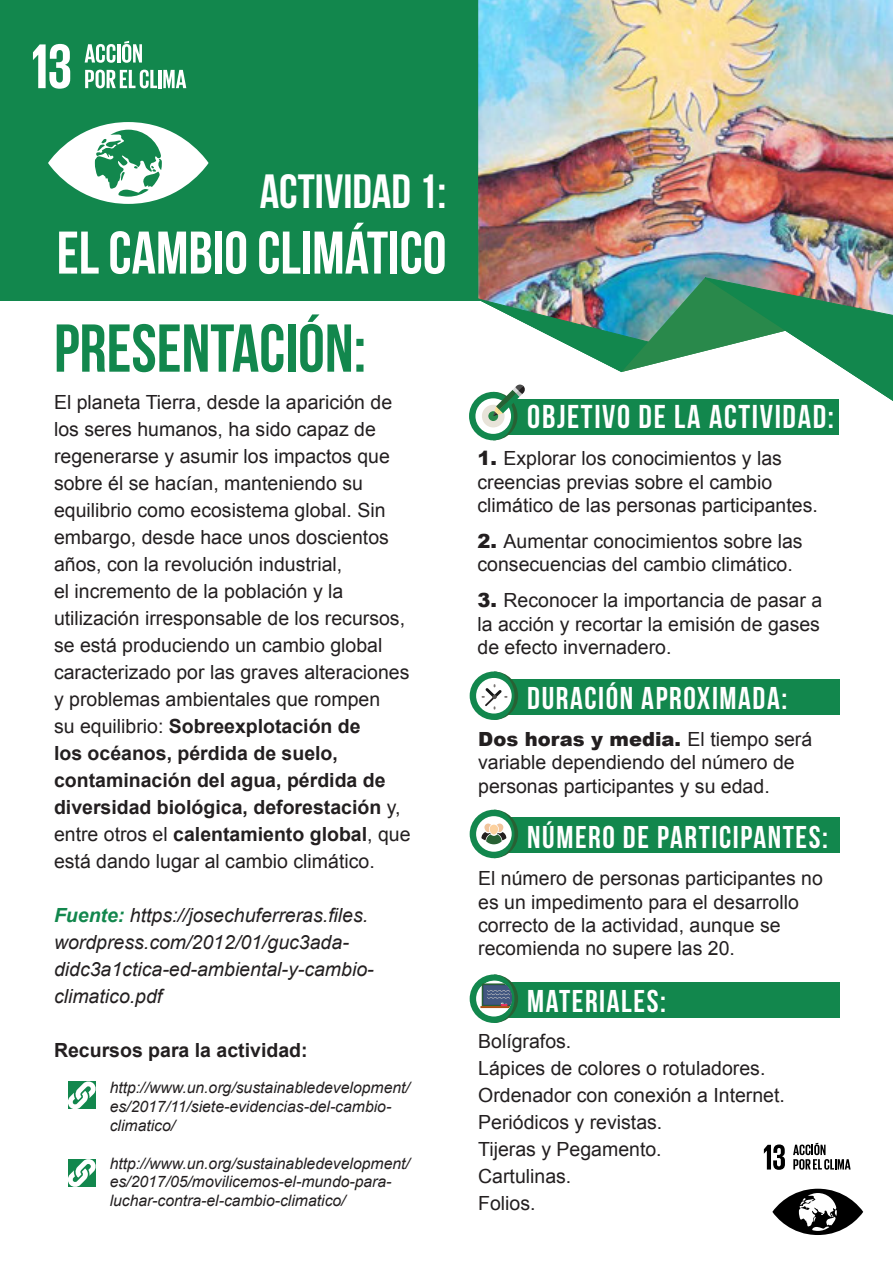
<style>
.page{position:relative;width:893px;height:1263px;background:#fff}
.page>*{position:absolute;margin:0;border:0;box-sizing:border-box;transform-origin:0 0}
.t1{font:67.5px "Bebas Neue";color:#12874d}
.t2{font:60px "Bebas Neue";color:#fff}
.t3{font:48px "Bebas Neue";color:#fff}
.t4{font:33px "Bebas Neue";letter-spacing:.05em;color:#fff}
.t5{font:31.5px "Bebas Neue";letter-spacing:.05em;color:#fff}
.t6{font:19.5px/27px "Arial";color:#231f20}
.t7{font:italic 19.5px/27px "Arial";color:#231f20}
.t8{font:700 19.5px "Arial";color:#231f20}
.t9{font:italic 15.75px/18.9px "Arial";color:#231f20}
.s1{font-weight:700}
.s2{font-weight:700;color:#12874d}
.s3{font-weight:900}
</style>
<div class="page">
<div style="left:0;top:0;width:893px;height:300px;background:#12874d"></div>
<img style="left:478px;top:0;width:415px;height:276px">
<svg style="left:68px;top:1081px;width:28px;height:28px"></svg>
<svg style="left:68px;top:1159px;width:28px;height:28px"></svg>
<svg style="left:33px;top:44px;width:37px;height:45px"></svg>
<svg style="left:48px;top:122px;width:161px;height:82px"></svg>
<svg style="left:85px;top:44px;width:30px;height:19px"></svg>
<hr style="left:117px;top:44px;width:3px;height:19px;background:#fff">
<svg style="left:122px;top:41px;width:20px;height:22px"></svg>
<svg style="left:85px;top:70px;width:72px;height:18px"></svg>
<hr style="left:158px;top:70px;width:4px;height:18px;background:#fff">
<svg style="left:163px;top:70px;width:23px;height:18px"></svg>
<svg style="left:764px;top:1144px;width:21px;height:26px"></svg>
<svg style="left:772px;top:1189px;width:91px;height:46px"></svg>
<svg style="left:793px;top:1143px;width:58px;height:27px"></svg>
<img style="left:469px;top:276px;width:424px;height:164px">
<div style="left:479px;top:679px;width:361px;height:35px;background:#12874d"></div>
<svg style="left:470px;top:671px;width:48px;height:49px"></svg>
<div style="left:479px;top:817px;width:361px;height:36px;background:#12874d"></div>
<svg style="left:470px;top:810px;width:48px;height:48px"></svg>
<div style="left:479px;top:982px;width:361px;height:35px;background:#12874d"></div>
<svg style="left:470px;top:974px;width:48px;height:49px"></svg>
<p class="t3" style="left:260px;top:165px;width:188px">ACTIVIDAD 1:</p>
<p class="t2" style="left:57px;top:220px;width:391px">EL CAMBIO CLIMÁTICO</p>
<p class="t1" style="left:54px;top:311px;width:314px">PRESENTACIÓN:</p>
<p class="t6" style="left:54px;top:388px;width:358px">El planeta Tierra, desde la aparición de los seres humanos, ha sido capaz de regenerarse y asumir los impactos que sobre él se hacían, manteniendo su equilibrio como ecosistema global. Sin embargo, desde hace unos doscientos años, con la revolución industrial,<br>el incremento de la población y la utilización irresponsable de los recursos, se está produciendo un cambio global caracterizado por las graves alteraciones y problemas ambientales que rompen<br>su equilibrio: <span class="s1">Sobreexplotación de<br>los océanos, pérdida de suelo, contaminación del agua, pérdida de diversidad biológica, deforestación</span> y, entre otros el <span class="s1">calentamiento global</span>, que está dando lugar al cambio climático.</p>
<p class="t7" style="left:54px;top:902px;width:321px"><span class="s2">Fuente:</span> https://josechuferreras.files. wordpress.com/2012/01/guc3ada&shy;didc3a1ctica-ed-ambiental-y-cambio&shy;climatico.pdf</p>
<p class="t8" style="left:54px;top:1037px;width:255px">Recursos para la actividad:</p>
<p class="t9" style="left:110px;top:1078px;width:302px">http://www.un.org/sustainabledevelopment/ es/2017/11/siete-evidencias-del-cambio&shy;climatico/</p>
<p class="t9" style="left:110px;top:1154px;width:302px">http://www.un.org/sustainabledevelopment/ es/2017/05/movilicemos-el-mundo-para&shy;luchar-contra-el-cambio-climatico/</p>
<p class="t4" style="left:527px;top:398px;width:308px">OBJETIVO DE LA ACTIVIDAD:</p>
<p class="t6" style="left:477px;top:447px;width:342px;line-height:23.4px"><span class="s3">1.</span> Explorar los conocimientos y las creencias previas sobre el cambio climático de las personas participantes.</p>
<p class="t6" style="left:477px;top:530px;width:327px;line-height:23.4px"><span class="s3">2.</span> Aumentar conocimientos sobre las consecuencias del cambio climático.</p>
<p class="t6" style="left:477px;top:589px;width:346px;line-height:23.4px;text-align:justify"><span class="s3">3.</span> Reconocer la importancia de pasar a la acción y recortar la emisión de gases de efecto invernadero.</p>
<p class="t5" style="left:527px;top:681px;width:261px">DURACIÓN APROXIMADA:</p>
<p class="t6" style="left:478px;top:727px;width:336px;line-height:23.4px"><span class="s3">Dos horas y media.</span> El tiempo será variable dependiendo del número de personas participantes y su edad.</p>
<p class="t5" style="left:527px;top:819px;width:302px">NÚMERO DE PARTICIPANTES:</p>
<p class="t6" style="left:478px;top:867px;width:346px;line-height:23.4px">El número de personas participantes no es un impedimento para el desarrollo correcto de la actividad, aunque se recomienda no supere las 20.</p>
<p class="t5" style="left:527px;top:984px;width:140px">MATERIALES:</p>
<p class="t6" style="left:478px;top:1028px;width:95px">Bolígrafos.</p>
<p class="t6" style="left:478px;top:1055px;width:289px">Lápices de colores o rotuladores.</p>
<p class="t6" style="left:478px;top:1082px;width:308px">Ordenador con conexión a Internet.</p>
<p class="t6" style="left:478px;top:1109px;width:186px">Periódicos y revistas.</p>
<p class="t6" style="left:478px;top:1136px;width:185px">Tijeras y Pegamento.</p>
<p class="t6" style="left:478px;top:1163px;width:95px">Cartulinas.</p>
<p class="t6" style="left:478px;top:1190px;width:59px">Folios.</p>
</div>
